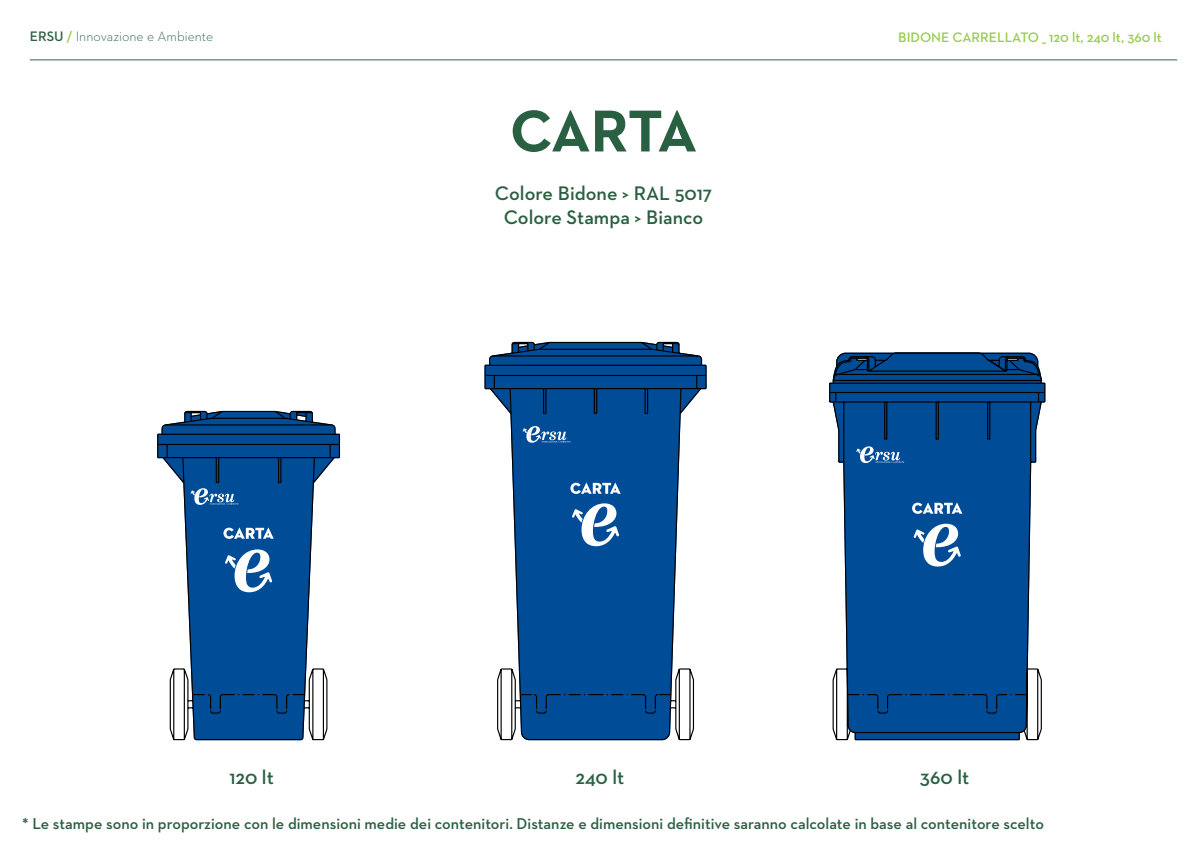
<style>
.page{position:relative;width:1202px;height:854px;background:#fff}
.page>*{position:absolute;margin:0;border:0;box-sizing:border-box;transform-origin:0 0}
.t1{font:700 60px "Neutraface 2 Text";letter-spacing:-.025em;color:#2a6042}
.t2{font:600 20px/24px "Neutraface 2 Text";color:#2a6042;text-align:center}
.t3{font:600 16px "Neutraface 2 Text";color:#2a6042}
.t4{font:600 14px "Neutraface 2 Text";color:#99cb4e}
.t5{font:300 14px "Neutraface 2 Text";color:#2a6042}
.s1{font-weight:600}
.s2{font-weight:600;color:#99cb4e}
</style>
<div class="page">
<svg style="left:497px;top:414px;width:197px;height:326px"></svg>
<svg style="left:484px;top:341px;width:223px;height:73px;background:#1c5690"></svg>
<svg style="left:519px;top:693px;width:153px;height:21px;background:#02478b"></svg>
<hr style="left:158px;top:457px;width:181px;height:1px;background:#000001">
<svg style="left:157px;top:433px;width:183px;height:24px"></svg>
<svg style="left:161px;top:410px;width:175px;height:331px"></svg>
<svg style="left:192px;top:693px;width:113px;height:21px;background:#004588"></svg>
<svg style="left:829px;top:380px;width:217px;height:360px;background:#2664a2"></svg>
<svg style="left:832px;top:352px;width:210px;height:51px;background:#06407a"></svg>
<svg style="left:846px;top:693px;width:182px;height:21px;background:#01468b"></svg>
<svg style="left:223px;top:527px;width:51px;height:11px"></svg>
<hr style="left:30px;top:60px;width:1147px;height:1px;background:#34624c">
<svg style="left:191px;top:488px;width:48px;height:16px"></svg>
<svg style="left:225px;top:549px;width:47px;height:43px"></svg>
<svg style="left:523px;top:426px;width:48px;height:16px"></svg>
<svg style="left:572px;top:503px;width:47px;height:43px"></svg>
<svg style="left:856px;top:446px;width:48px;height:17px"></svg>
<svg style="left:913px;top:523px;width:48px;height:43px"></svg>
<svg style="left:570px;top:482px;width:51px;height:11px"></svg>
<svg style="left:912px;top:502px;width:50px;height:11px"></svg>
<p class="t5" style="left:30px;top:28px;width:185px"><span class="s1">ERSU</span> <span class="s2">/</span> Innovazione e Ambiente</p>
<p class="t4" style="left:898px;top:28px;width:265px">BIDONE CARRELLATO _ 120 lt, 240 lt, 360 lt</p>
<h1 class="t1" style="left:510px;top:92px;width:189px">CARTA</h1>
<p class="t2" style="left:495px;top:180px;width:219px">Colore Bidone &gt; RAL 5017<br>Colore Stampa &gt; Bianco</p>
<p class="t2" style="left:229px;top:765px;width:46px">120 lt</p>
<p class="t2" style="left:575px;top:765px;width:50px">240 lt</p>
<p class="t2" style="left:920px;top:765px;width:51px">360 lt</p>
<p class="t3" style="left:22px;top:812px;width:1023px">* Le stampe sono in proporzione con le dimensioni medie dei contenitori. Distanze e dimensioni definitive saranno calcolate in base al contenitore scelto</p>
</div>
